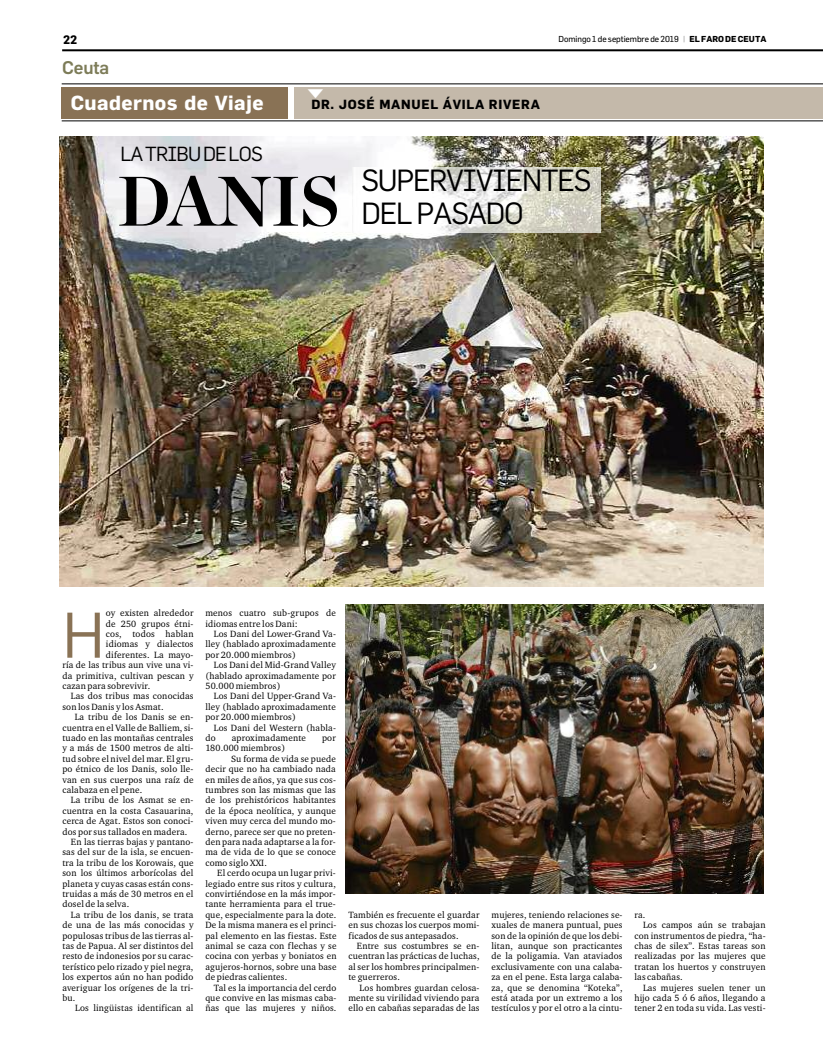
<style>
.page{position:relative;width:823px;height:1049px;background:#fff}
.page>*{position:absolute;margin:0;border:0;box-sizing:border-box;transform-origin:0 0}
.t1{font:700 70px "Chronicle Display";letter-spacing:-.015em;color:#000}
.t2{font:63.2px "Flama";color:#897255}
.t3{font:30px/32.9px "Flama";letter-spacing:-.04em;color:#000}
.t4{font:700 20px "Flama";letter-spacing:.02em;color:#fff}
.t5{font:20px "Flama";letter-spacing:-.04em;color:#000}
.t6{font:500 18px "Flama";letter-spacing:-.005em;color:#7d7c58}
.t7{font:700 13px "Flama";letter-spacing:.055em;color:#000}
.t8{font:700 12px "Flama";color:#000}
.t9{font:9.3px/10.4px "Charter ITC";letter-spacing:.02em;color:#000;text-align:justify}
.t10{font:8.5px "Flama Basic";letter-spacing:-.005em;color:#000}
.s1{font-family:"Flama";font-weight:200}
.s2{font-family:"Flama";font-weight:700}
</style>
<div class="page">
<hr style="left:62px;top:49px;width:760px;height:2px;background:#000">
<hr style="left:62px;top:84px;width:760px;height:1px;background:#000">
<hr style="left:62px;top:121px;width:760px;height:1px;background:#000">
<div style="left:294px;top:87px;width:528px;height:31px;background:#c4b9aa"></div>
<div style="left:61px;top:87px;width:226px;height:31px;background:#897255"></div>
<img style="left:60px;top:136px;width:702px;height:450px">
<img style="left:352px;top:167px;width:248px;height:65px">
<img style="left:346px;top:605px;width:416px;height:289px">
<p class="t8" style="left:63px;top:34px;width:16px">22</p>
<p class="t10" style="left:558px;top:35px;width:209px">Domingo 1 de septiembre de 2019 <span class="s1">|</span> <span class="s2">ELFARODECEUTA</span></p>
<h3 class="t6" style="left:62px;top:59px;width:49px">Ceuta</h3>
<h3 class="t4" style="left:71px;top:93px;width:194px">Cuadernos de Viaje</h3>
<h3 class="t7" style="left:311px;top:98px;width:230px">DR. JOSÉ MANUEL ÁVILA RIVERA</h3>
<h3 class="t5" style="left:120px;top:145px;width:144px">LATRIBUDELOS</h3>
<h1 class="t1" style="left:117px;top:177px;width:224px">DANIS</h1>
<h3 class="t3" style="left:361px;top:165px;width:231px">SUPERVIVIENTES<br>DEL PASADO</h3>
<h2 class="t2" style="left:62px;top:605px;width:44px">H</h2>
<p class="t9" style="left:106px;top:608px;width:89px">oy existen alrededor</p>
<p class="t9" style="left:106px;top:618px;width:89px">de 250 grupos étni-</p>
<p class="t9" style="left:106px;top:628px;width:89px">cos, todos hablan</p>
<p class="t9" style="left:106px;top:639px;width:89px">idiomas y dialectos</p>
<p class="t9" style="left:106px;top:649px;width:89px">diferentes. La mayo-</p>
<p class="t9" style="left:62px;top:660px;width:132px">ría de las tribus aun vive una vi-</p>
<p class="t9" style="left:62px;top:670px;width:132px">da primitiva, cultivan pescan y</p>
<p class="t9" style="left:62px;top:680px;width:89px">cazan para sobrevivir.</p>
<p class="t9" style="left:71px;top:691px;width:124px">Las dos tribus mas conocidas</p>
<p class="t9" style="left:62px;top:701px;width:103px">son los Danis y los Asmat.</p>
<p class="t9" style="left:75px;top:712px;width:120px">La tribu de los Danis se en-</p>
<p class="t9" style="left:62px;top:722px;width:132px">cuentra en el Valle de Balliem, si-</p>
<p class="t9" style="left:62px;top:732px;width:132px">tuado en las montañas centrales</p>
<p class="t9" style="left:62px;top:743px;width:132px">y a más de 1500 metros de alti-</p>
<p class="t9" style="left:62px;top:753px;width:132px">tud sobre el nivel del mar. El gru-</p>
<p class="t9" style="left:62px;top:764px;width:132px">po étnico de los Danis, solo lle-</p>
<p class="t9" style="left:62px;top:774px;width:132px">van en sus cuerpos una raíz de</p>
<p class="t9" style="left:62px;top:784px;width:81px">calabaza en el pene.</p>
<p class="t9" style="left:71px;top:795px;width:124px">La tribu de los Asmat se en-</p>
<p class="t9" style="left:62px;top:805px;width:132px">cuentra en la costa Casauarina,</p>
<p class="t9" style="left:62px;top:816px;width:132px">cerca de Agat. Estos son conoci-</p>
<p class="t9" style="left:62px;top:826px;width:126px">dos por sus tallados en madera.</p>
<p class="t9" style="left:71px;top:836px;width:124px">En las tierras bajas y pantano-</p>
<p class="t9" style="left:62px;top:847px;width:132px">sas del sur de la isla, se encuen-</p>
<p class="t9" style="left:62px;top:857px;width:132px">tra la tribu de los Korowais, que</p>
<p class="t9" style="left:62px;top:868px;width:132px">son los últimos arborícolas del</p>
<p class="t9" style="left:62px;top:878px;width:132px">planeta y cuyas casas están cons-</p>
<p class="t9" style="left:62px;top:888px;width:132px">truidas a más de 30 metros en el</p>
<p class="t9" style="left:62px;top:899px;width:68px">dosel de la selva.</p>
<p class="t9" style="left:71px;top:909px;width:124px">La tribu de los danis, se trata</p>
<p class="t9" style="left:62px;top:920px;width:132px">de una de las más conocidas y</p>
<p class="t9" style="left:62px;top:930px;width:132px">populosas tribus de las tierras al-</p>
<p class="t9" style="left:62px;top:940px;width:132px">tas de Papua. Al ser distintos del</p>
<p class="t9" style="left:62px;top:951px;width:132px">resto de indonesios por su carac-</p>
<p class="t9" style="left:62px;top:961px;width:132px">terístico pelo rizado y piel negra,</p>
<p class="t9" style="left:62px;top:972px;width:132px">los expertos aún no han podido</p>
<p class="t9" style="left:62px;top:982px;width:132px">averiguar los orígenes de la tri-</p>
<p class="t9" style="left:62px;top:992px;width:14px">bu.</p>
<p class="t9" style="left:75px;top:1003px;width:120px">Los lingüistas identifican al</p>
<p class="t9" style="left:205px;top:608px;width:132px">menos cuatro sub-grupos de idiomas entre los Dani:</p>
<p class="t9" style="left:205px;top:628px;width:132px;text-indent:9px">Los Dani del Lower-Grand Va&shy;lley (hablado aproximadamente por 20.000 miembros)</p>
<p class="t9" style="left:205px;top:660px;width:132px;text-indent:9px">Los Dani del Mid-Grand Valley (hablado aproximadamente por 50.000 miembros)</p>
<p class="t9" style="left:205px;top:691px;width:132px;text-indent:9px">Los Dani del Upper-Grand Va&shy;lley (hablado aproximadamente por 20.000 miembros)</p>
<p class="t9" style="left:205px;top:722px;width:132px;text-indent:9px">Los Dani del Western (habla&shy;do</p>
<p class="t9" style="left:232px;top:732px;width:76px">aproximadamente</p>
<p class="t9" style="left:322px;top:732px;width:15px">por</p>
<p class="t9" style="left:205px;top:743px;width:81px">180.000 miembros)</p>
<p class="t9" style="left:231px;top:753px;width:106px">Su forma de vida se puede</p>
<p class="t9" style="left:205px;top:764px;width:132px">decir que no ha cambiado nada</p>
<p class="t9" style="left:205px;top:774px;width:132px">en miles de años, ya que sus cos-</p>
<p class="t9" style="left:205px;top:784px;width:132px">tumbres son las mismas que las</p>
<p class="t9" style="left:205px;top:795px;width:132px">de los prehistóricos habitantes</p>
<p class="t9" style="left:205px;top:805px;width:132px">de la época neolítica, y aunque</p>
<p class="t9" style="left:205px;top:816px;width:132px">viven muy cerca del mundo mo-</p>
<p class="t9" style="left:205px;top:826px;width:132px">derno, parece ser que no preten-</p>
<p class="t9" style="left:205px;top:836px;width:132px">den para nada adaptarse a la for-</p>
<p class="t9" style="left:205px;top:847px;width:132px">ma de vida de lo que se conoce</p>
<p class="t9" style="left:205px;top:857px;width:63px">como siglo XXI.</p>
<p class="t9" style="left:217px;top:868px;width:120px">El cerdo ocupa un lugar privi-</p>
<p class="t9" style="left:205px;top:878px;width:132px">legiado entre sus ritos y cultura,</p>
<p class="t9" style="left:205px;top:888px;width:132px">convirtiéndose en la más impor-</p>
<p class="t9" style="left:205px;top:899px;width:132px">tante herramienta para el true-</p>
<p class="t9" style="left:205px;top:909px;width:132px">que, especialmente para la dote.</p>
<p class="t9" style="left:205px;top:920px;width:132px">De la misma manera es el princi-</p>
<p class="t9" style="left:205px;top:930px;width:132px">pal elemento en las fiestas. Este</p>
<p class="t9" style="left:205px;top:940px;width:132px">animal se caza con flechas y se</p>
<p class="t9" style="left:205px;top:951px;width:132px">cocina con yerbas y boniatos en</p>
<p class="t9" style="left:205px;top:961px;width:132px">agujeros-hornos, sobre una base</p>
<p class="t9" style="left:205px;top:972px;width:83px">de piedras calientes.</p>
<p class="t9" style="left:214px;top:982px;width:124px">Tal es la importancia del cerdo</p>
<p class="t9" style="left:205px;top:992px;width:132px">que convive en las mismas caba-</p>
<p class="t9" style="left:205px;top:1003px;width:132px">ñas que las mujeres y niños.</p>
<p class="t9" style="left:348px;top:909px;width:132px">También es frecuente el guardar en sus chozas los cuerpos momi&shy;ficados de sus antepasados.</p>
<p class="t9" style="left:348px;top:940px;width:132px;text-indent:9px">Entre sus costumbres se en&shy;cuentran las prácticas de luchas, al ser los hombres principalmen&shy;te guerreros.</p>
<p class="t9" style="left:348px;top:982px;width:132px;text-indent:11px">Los hombres guardan celosa&shy;mente su virilidad viviendo para ello en cabañas separadas de las</p>
<p class="t9" style="left:491px;top:909px;width:132px">mujeres, teniendo relaciones se&shy;xuales de manera puntual, pues son de la opinión de que los debi&shy;litan, aunque son practicantes de la poligamia. Van ataviados exclusivamente con una calaba&shy;za en el pene. Esta larga calaba&shy;za, que se denomina “Koteka”, está atada por un extremo a los testículos y por el otro a la cintu-</p>
<p class="t9" style="left:634px;top:909px;width:12px">ra.</p>
<p class="t9" style="left:642px;top:920px;width:124px">Los campos aún se trabajan</p>
<p class="t9" style="left:634px;top:930px;width:132px">con instrumentos de piedra, “ha-</p>
<p class="t9" style="left:634px;top:940px;width:132px">chas de silex”. Estas tareas son</p>
<p class="t9" style="left:634px;top:951px;width:132px">realizadas por las mujeres que</p>
<p class="t9" style="left:634px;top:961px;width:132px">tratan los huertos y construyen</p>
<p class="t9" style="left:634px;top:972px;width:50px">las cabañas.</p>
<p class="t9" style="left:642px;top:982px;width:124px">Las mujeres suelen tener un</p>
<p class="t9" style="left:634px;top:992px;width:132px">hijo cada 5 ó 6 años, llegando a</p>
<p class="t9" style="left:634px;top:1003px;width:132px">tener 2 en toda su vida. Las vesti-</p>
</div>
